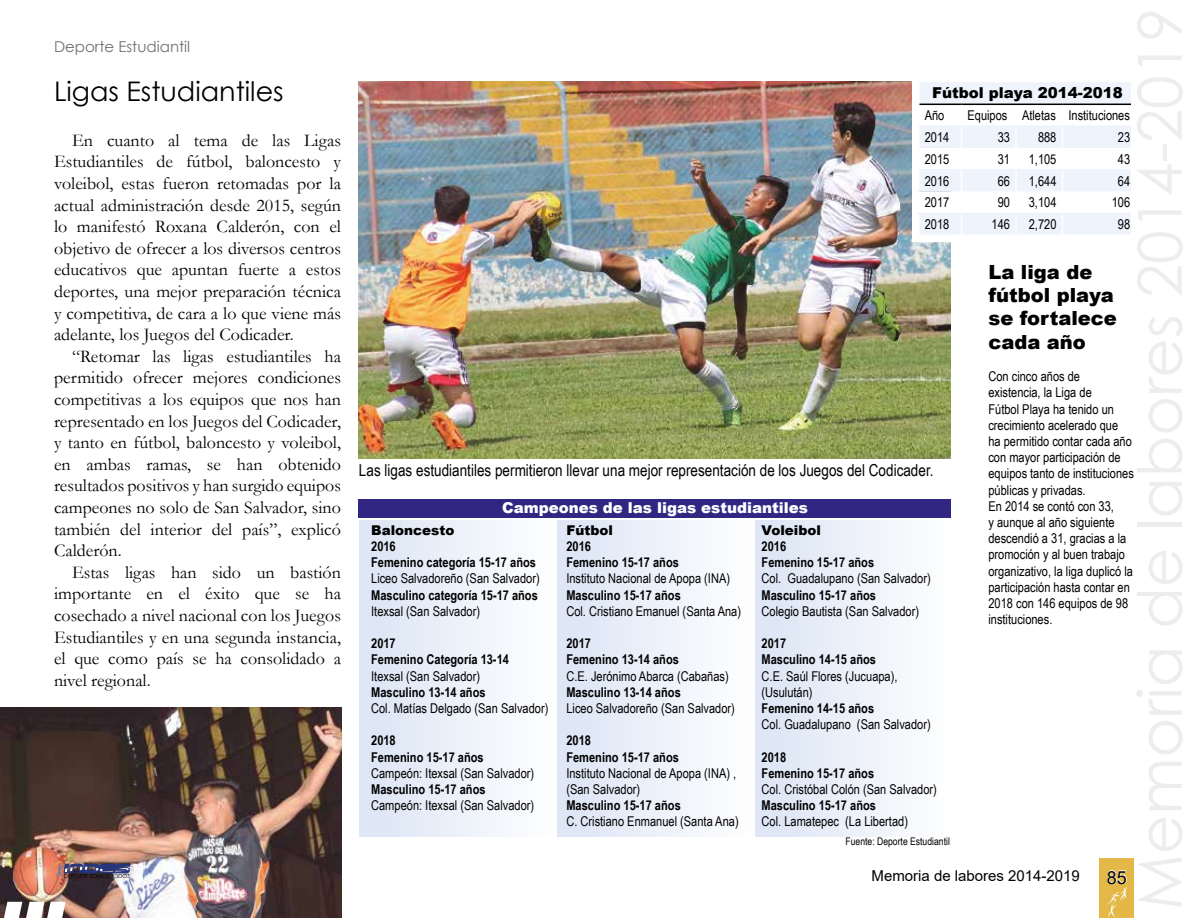
<style>
.page{position:relative;width:1188px;height:918px;background:#fff}
.page>*{position:absolute;margin:0;border:0;box-sizing:border-box;transform-origin:0 0}
.t1{font:27px "Century Gothic";color:#000}
.t2{font:900 19.5px/23.4px "Arial";color:#000}
.t3{font:18px/21.6px "Garamond";color:#000;text-align:justify}
.t4{font:18px "Arial";color:#000}
.t5{font:16.5px "Arial Narrow";color:#000}
.t6{font:900 15px "Arial";color:#fff}
.t7{font:15px "Arial";color:#000}
.t8{font:900 15px "Arial";color:#000}
.t9{font:15px "Century Gothic";color:#706f6f}
.t10{font:13.5px/16.2px "Arial Narrow";color:#000}
.t11{font:700 13.5px/16.2px "Arial Narrow";color:#000}
.t12{font:900 13.5px "Arial";color:#000}
.t13{font:10.5px "Arial Narrow";color:#000}
</style>
<div class="page">
<div style="left:359px;top:521px;width:195px;height:316px;background:linear-gradient(to right,#dce4f5,#fefefe)"></div>
<div style="left:557px;top:521px;width:195px;height:316px;background:linear-gradient(to right,#dce4f5,#fefefe)"></div>
<div style="left:756px;top:521px;width:195px;height:316px;background:linear-gradient(to right,#dce4f5,#fefefe)"></div>
<div style="left:359px;top:499px;width:592px;height:18px;background:#312783"></div>
<img style="left:0;top:707px;width:341px;height:211px">
<img style="left:359px;top:81px;width:592px;height:378px">
<svg style="left:919px;top:82px;width:211px;height:153px"></svg>
<hr style="left:920px;top:104px;width:42px;height:1px;background:#000">
<hr style="left:962px;top:104px;width:54px;height:1px;background:#000">
<hr style="left:1016px;top:104px;width:46px;height:1px;background:#000">
<hr style="left:1062px;top:104px;width:74px;height:1px;background:#000">
<hr style="left:920px;top:125px;width:42px;height:2px;background:#eff3fb">
<hr style="left:962px;top:125px;width:54px;height:2px;background:#eff3fb">
<hr style="left:1016px;top:125px;width:46px;height:2px;background:#eff3fb">
<hr style="left:1062px;top:125px;width:74px;height:2px;background:#eff3fb">
<hr style="left:920px;top:169px;width:42px;height:2px;background:#eff3fb">
<hr style="left:962px;top:169px;width:54px;height:2px;background:#eff3fb">
<hr style="left:1016px;top:169px;width:46px;height:2px;background:#eff3fb">
<hr style="left:1062px;top:169px;width:74px;height:2px;background:#eff3fb">
<hr style="left:920px;top:213px;width:42px;height:1px;background:#eff3fb">
<hr style="left:962px;top:213px;width:54px;height:1px;background:#eff3fb">
<hr style="left:1016px;top:213px;width:46px;height:1px;background:#eff3fb">
<hr style="left:1062px;top:213px;width:74px;height:1px;background:#eff3fb">
<div style="left:1100px;top:859px;width:34px;height:59px;background:#e3b847"></div>
<svg style="left:1106px;top:870px;width:22px;height:48px"></svg>
<img style="left:54px;top:846px;width:76px;height:32px">
<svg style="left:0;top:902px;width:66px;height:16px"></svg>
<p class="t9" style="left:54px;top:36px;width:138px">Deporte Estudiantil</p>
<h1 class="t1" style="left:54px;top:73px;width:231px">Ligas Estudiantiles</h1>
<p class="t3" style="left:54px;top:129px;width:289px;text-indent:18px">En cuanto al tema de las Ligas Estudiantiles de fútbol, baloncesto y voleibol, estas fueron retomadas por la actual administración desde 2015, según lo manifestó Roxana Calderón, con el objetivo de ofrecer a los diversos centros educativos que apuntan fuerte a estos deportes, una mejor preparación técnica y competitiva, de cara a lo que viene más adelante, los Juegos del Codicader.</p>
<p class="t3" style="left:54px;top:345px;width:289px;text-indent:18px">“Retomar las ligas estudiantiles ha permitido ofrecer mejores condiciones competitivas a los equipos que nos han representado en los Juegos del Codicader, y tanto en fútbol, baloncesto y voleibol, en ambas ramas, se han obtenido resultados positivos y han surgido equipos campeones no solo de San Salvador, sino también del interior del país”, explicó Calderón.</p>
<h3 class="t3" style="left:54px;top:561px;width:289px;text-indent:18px">Estas ligas han sido un bastión importante en el éxito que se ha cosechado a nivel nacional con los Juegos Estudiantiles y en una segunda instancia, el que como país se ha consolidado a nivel regional.</h3>
<p class="t8" style="left:932px;top:82px;width:192px">Fútbol playa 2014-2018</p>
<p class="t10" style="left:925px;top:107px;width:21px">Año</p>
<p class="t10" style="left:968px;top:107px;width:164px">Equipos Atletas Instituciones</p>
<p class="t10" style="left:925px;top:129px;width:26px">2014</p>
<p class="t10" style="left:998px;top:129px;width:14px">33</p>
<p class="t10" style="left:1038px;top:129px;width:20px">888</p>
<p class="t10" style="left:1118px;top:129px;width:14px">23</p>
<p class="t10" style="left:925px;top:150px;width:26px">2015</p>
<p class="t10" style="left:998px;top:150px;width:14px">31</p>
<p class="t10" style="left:1029px;top:150px;width:29px">1,105</p>
<p class="t10" style="left:1118px;top:150px;width:14px">43</p>
<p class="t10" style="left:925px;top:172px;width:26px">2016</p>
<p class="t10" style="left:998px;top:172px;width:14px">66</p>
<p class="t10" style="left:1029px;top:172px;width:29px">1,644</p>
<p class="t10" style="left:1118px;top:172px;width:14px">64</p>
<p class="t10" style="left:925px;top:194px;width:26px">2017</p>
<p class="t10" style="left:998px;top:194px;width:14px">90</p>
<p class="t10" style="left:1029px;top:194px;width:29px">3,104</p>
<p class="t10" style="left:1112px;top:194px;width:20px">106</p>
<p class="t10" style="left:925px;top:216px;width:26px">2018</p>
<p class="t10" style="left:992px;top:216px;width:20px">146</p>
<p class="t10" style="left:1029px;top:216px;width:29px">2,720</p>
<p class="t10" style="left:1118px;top:216px;width:14px">98</p>
<h2 class="t2" style="left:988px;top:259px;width:130px">La liga de fútbol playa se fortalece cada año</h2>
<p class="t10" style="left:988px;top:368px;width:147px">Con cinco años de existencia, la Liga de<br>Fútbol Playa ha tenido un crecimiento acelerado que<br>ha permitido contar cada año con mayor participación de equipos tanto de instituciones públicas y privadas.<br>En 2014 se contó con 33,<br>y aunque al año siguiente descendió a 31, gracias a la promoción y al buen trabajo organizativo, la liga duplicó la participación hasta contar en<br>2018 con 146 equipos de 98 instituciones.</p>
<p class="t5" style="left:359px;top:458px;width:576px">Las ligas estudiantiles permitieron llevar una mejor representación de los Juegos del Codicader.</p>
<p class="t6" style="left:502px;top:497px;width:307px">Campeones de las ligas estudiantiles</p>
<p class="t12" style="left:566px;top:520px;width:48px">Fútbol</p>
<p class="t11" style="left:566px;top:537px;width:114px">2016<br>Femenino 15-17 años</p>
<p class="t10" style="left:566px;top:570px;width:165px">Instituto Nacional de Apopa (INA)</p>
<p class="t11" style="left:566px;top:586px;width:116px">Masculino 15-17 años</p>
<p class="t10" style="left:566px;top:602px;width:176px">Col. Cristiano Emanuel (Santa Ana)</p>
<p class="t11" style="left:566px;top:635px;width:114px">2017<br>Femenino 13-14 años</p>
<p class="t10" style="left:566px;top:667px;width:164px">C.E. Jerónimo Abarca (Cabañas)</p>
<p class="t11" style="left:566px;top:683px;width:116px">Masculino 13-14 años</p>
<p class="t10" style="left:566px;top:700px;width:170px">Liceo Salvadoreño (San Salvador)</p>
<p class="t11" style="left:566px;top:732px;width:114px">2018<br>Femenino 15-17 años</p>
<p class="t10" style="left:566px;top:764px;width:171px">Instituto Nacional de Apopa (INA) , (San Salvador)</p>
<p class="t11" style="left:566px;top:797px;width:116px">Masculino 15-17 años</p>
<p class="t10" style="left:566px;top:813px;width:174px">C. Cristiano Enmanuel (Santa Ana)</p>
<p class="t12" style="left:371px;top:520px;width:85px">Baloncesto</p>
<p class="t11" style="left:371px;top:537px;width:166px">2016<br>Femenino categoría 15-17 años</p>
<p class="t10" style="left:371px;top:570px;width:170px">Liceo Salvadoreño (San Salvador)</p>
<p class="t11" style="left:371px;top:586px;width:168px">Masculino categoría 15-17 años</p>
<p class="t10" style="left:371px;top:602px;width:110px">Itexsal (San Salvador)</p>
<p class="t11" style="left:371px;top:635px;width:139px">2017<br>Femenino Categoría 13-14</p>
<p class="t10" style="left:371px;top:667px;width:110px">Itexsal (San Salvador)</p>
<p class="t11" style="left:371px;top:683px;width:116px">Masculino 13-14 años</p>
<p class="t10" style="left:371px;top:700px;width:179px">Col. Matías Delgado (San Salvador)</p>
<p class="t11" style="left:371px;top:732px;width:114px">2018<br>Femenino 15-17 años</p>
<p class="t10" style="left:371px;top:764px;width:165px">Campeón: Itexsal (San Salvador)</p>
<p class="t11" style="left:371px;top:780px;width:116px">Masculino 15-17 años</p>
<p class="t10" style="left:371px;top:797px;width:165px">Campeón: Itexsal (San Salvador)</p>
<p class="t12" style="left:762px;top:520px;width:61px">Voleibol</p>
<p class="t11" style="left:762px;top:537px;width:114px">2016<br>Femenino 15-17 años</p>
<p class="t10" style="left:762px;top:570px;width:171px">Col. Guadalupano (San Salvador)</p>
<p class="t11" style="left:762px;top:586px;width:116px">Masculino 15-17 años</p>
<p class="t10" style="left:762px;top:602px;width:159px">Colegio Bautista (San Salvador)</p>
<p class="t11" style="left:762px;top:635px;width:116px">2017<br>Masculino 14-15 años</p>
<p class="t10" style="left:762px;top:667px;width:137px">C.E. Saúl Flores (Jucuapa), (Usulután)</p>
<p class="t11" style="left:762px;top:699px;width:114px">Femenino 14-15 años</p>
<p class="t10" style="left:762px;top:716px;width:171px">Col. Guadalupano (San Salvador)</p>
<p class="t11" style="left:762px;top:748px;width:114px">2018<br>Femenino 15-17 años</p>
<p class="t10" style="left:762px;top:781px;width:177px">Col. Cristóbal Colón (San Salvador)</p>
<p class="t11" style="left:762px;top:797px;width:116px">Masculino 15-17 años</p>
<p class="t10" style="left:762px;top:813px;width:148px">Col. Lamatepec (La Libertad)</p>
<p class="t13" style="left:846px;top:833px;width:106px">Fuente: Deporte Estudiantil</p>
<p class="t7" style="left:872px;top:866px;width:210px">Memoria de labores 2014-2019</p>
<h3 class="t4" style="left:1107px;top:865px;width:22px">85</h3>
</div>
